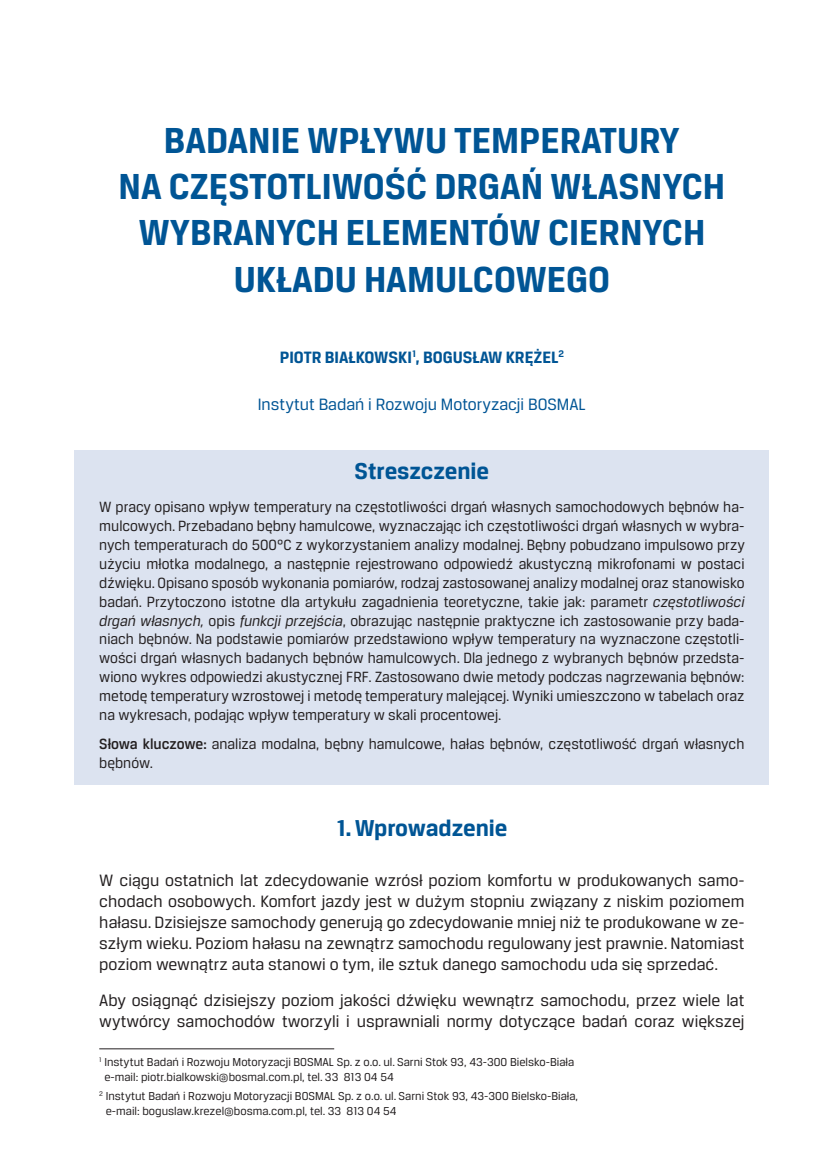
<style>
.page{position:relative;width:819px;height:1161px;background:#fff}
.page>*{position:absolute;margin:0;border:0;box-sizing:border-box;transform-origin:0 0}
.t1{font:700 38.5px/46.2px "Breuer Text";color:#005595;text-align:center}
.t2{font:700 24.5px "Breuer Text";color:#005595}
.t3{font:17.5px/21px "Breuer Text";color:#231f20;text-align:justify}
.t4{font:17.5px "Breuer Text";color:#005595}
.t5{font:700 17.5px "Breuer Text";color:#005595}
.t6{font:15.75px/18.9px "Breuer Text";color:#231f20;text-align:justify}
.t7{font:12.25px/14.7px "Breuer Text";color:#231f20}
.s1{font-style:italic}
.s2{font-weight:500}
</style>
<div class="page">
<div style="left:74px;top:450px;width:695px;height:335px;background:#dce3f0"></div>
<hr style="left:99px;top:1048px;width:235px;height:1px;background:#231f20">
<h1 class="t1" style="left:119px;top:121px;width:608px">BADANIE WPŁYWU TEMPERATURY<br>NA CZĘSTOTLIWOŚĆ DRGAŃ WŁASNYCH<br>WYBRANYCH ELEMENTÓW CIERNYCH<br>UKŁADU HAMULCOWEGO</h1>
<p class="t5" style="left:280px;top:351px;width:286px">PIOTR BIAŁKOWSKI<sup>1</sup>, BOGUSŁAW KRĘŻEL<sup>2</sup></p>
<p class="t4" style="left:258px;top:398px;width:330px">Instytut Badań i Rozwoju Motoryzacji BOSMAL</p>
<h2 class="t2" style="left:354px;top:463px;width:136px">Streszczenie</h2>
<p class="t6" style="left:99px;top:499px;width:647px">W pracy opisano wpływ temperatury na częstotliwości drgań własnych samochodowych bębnów ha&shy;mulcowych. Przebadano bębny hamulcowe, wyznaczając ich częstotliwości drgań własnych w wybra&shy;nych temperaturach do 500°C z wykorzystaniem analizy modalnej. Bębny pobudzano impulsowo przy użyciu młotka modalnego, a następnie rejestrowano odpowiedź akustyczną mikrofonami w postaci dźwięku. Opisano sposób wykonania pomiarów, rodzaj zastosowanej analizy modalnej oraz stanowisko badań. Przytoczono istotne dla artykułu zagadnienia teoretyczne, takie jak: parametr <span class="s1">częstotliwości drgań własnych,</span> opis <span class="s1">funkcji przejścia</span>, obrazując następnie praktyczne ich zastosowanie przy bada&shy;niach bębnów. Na podstawie pomiarów przedstawiono wpływ temperatury na wyznaczone częstotli&shy;wości drgań własnych badanych bębnów hamulcowych. Dla jednego z wybranych bębnów przedsta&shy;wiono wykres odpowiedzi akustycznej FRF. Zastosowano dwie metody podczas nagrzewania bębnów: metodę temperatury wzrostowej i metodę temperatury malejącej. Wyniki umieszczono w tabelach oraz na wykresach, podając wpływ temperatury w skali procentowej.</p>
<p class="t6" style="left:99px;top:736px;width:646px"><span class="s2">Słowa kluczowe:</span> analiza modalna, bębny hamulcowe, hałas bębnów, częstotliwość drgań własnych bębnów.</p>
<h2 class="t2" style="left:336px;top:820px;width:173px">1. Wprowadzenie</h2>
<p class="t3" style="left:99px;top:871px;width:646px">W ciągu ostatnich lat zdecydowanie wzrósł poziom komfortu w produkowanych samo&shy;chodach osobowych. Komfort jazdy jest w dużym stopniu związany z niskim poziomem hałasu. Dzisiejsze samochody generują go zdecydowanie mniej niż te produkowane w ze&shy;szłym wieku. Poziom hałasu na zewnątrz samochodu regulowany jest prawnie. Natomiast poziom wewnątrz auta stanowi o tym, ile sztuk danego samochodu uda się sprzedać.</p>
<p class="t3" style="left:99px;top:991px;width:646px">Aby osiągnąć dzisiejszy poziom jakości dźwięku wewnątrz samochodu, przez wiele lat wytwórcy samochodów tworzyli i usprawniali normy dotyczące badań coraz większej</p>
<p class="t7" style="left:104px;top:1056px;width:471px;text-indent:-5px"><sup>1</sup> Instytut Badań i Rozwoju Motoryzacji BOSMAL Sp. z o.o. ul. Sarni Stok 93, 43-300 Bielsko-Biała e-mail: piotr.bialkowski@bosmal.com.pl, tel. 33 813 04 54</p>
<p class="t7" style="left:106px;top:1090px;width:474px;text-indent:-6px"><sup>2</sup> Instytut Badań i Rozwoju Motoryzacji BOSMAL Sp. z o.o. ul. Sarni Stok 93, 43-300 Bielsko-Biała, e-mail: boguslaw.krezel@bosma.com.pl, tel. 33 813 04 54</p>
</div>
